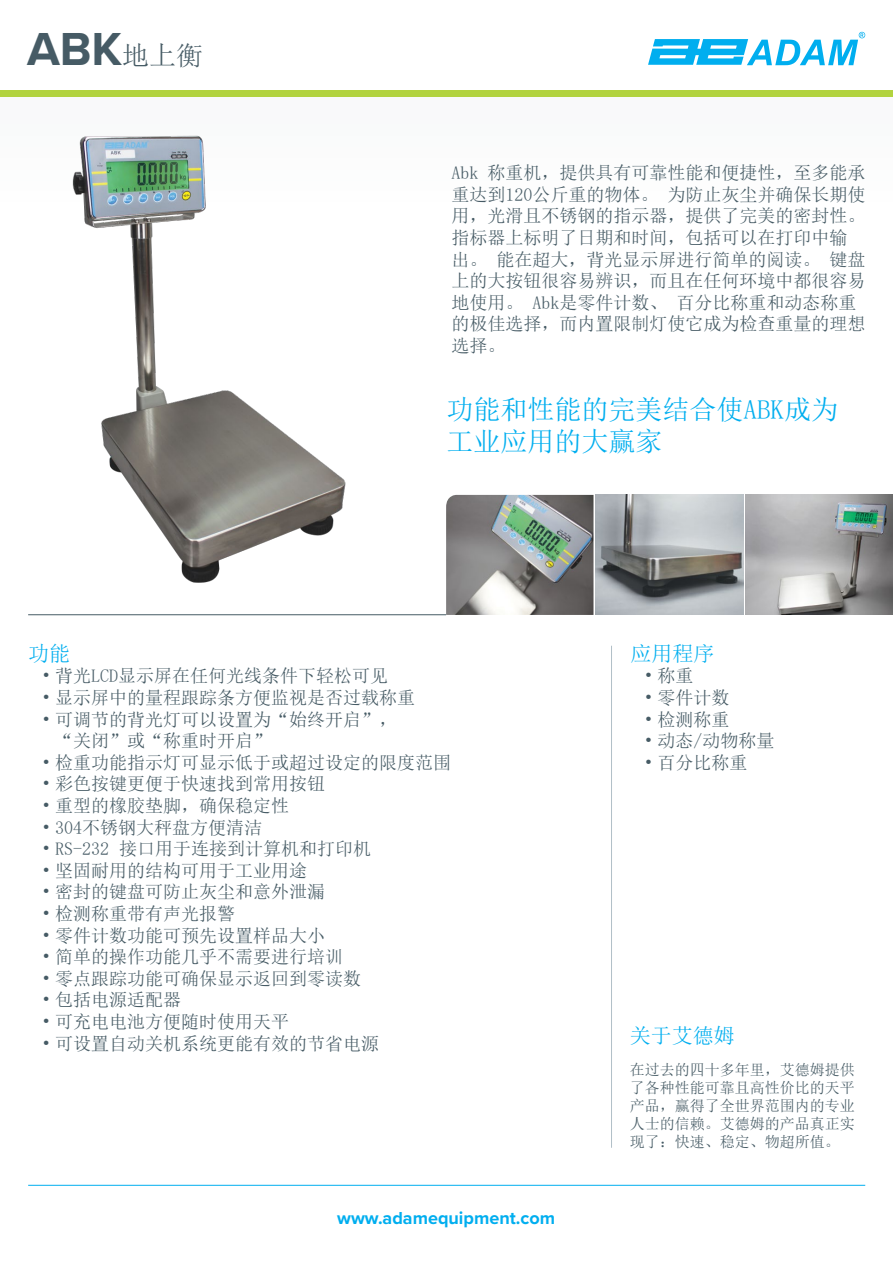
<style>
.page{position:relative;width:893px;height:1263px;background:#fff}
.page>*{position:absolute;margin:0;border:0;box-sizing:border-box;transform-origin:0 0}
.t1{font:700 48px "Proxima Nova";color:#465b65}
.t2{font:27px/32.4px "Sim Sun";color:#00aeef}
.t3{font:21px "Sim Sun";color:#00aeef}
.t4{font:18px/21.6px "Sim Sun";color:#465b65}
.t5{font:700 18px "Proxima Nova";color:#00aeef}
.t6{font:15px/18px "Sim Sun";color:#465b65;text-align:justify}
.s1{font-family:"Sim Sun";font-weight:400;font-size:27px}
</style>
<div class="page">
<div style="left:0;top:97px;width:893px;height:114px;background:#fafbfb"></div>
<div style="left:0;top:91px;width:893px;height:6px;background:#b2d33e"></div>
<hr style="left:28px;top:1185px;width:837px;height:1px;background:#00aeef">
<hr style="left:28px;top:614px;width:418px;height:1px;background:#465b65">
<hr style="left:611px;top:646px;width:1px;height:502px;background:#b1bfc7">
<svg style="left:648px;top:32px;width:217px;height:33px"></svg>
<img style="left:73px;top:135px;width:273px;height:448px">
<img style="left:745px;top:495px;width:148px;height:120px">
<img style="left:596px;top:495px;width:147px;height:120px">
<img style="left:446px;top:495px;width:147px;height:120px">
<h1 class="t1" style="left:27px;top:13px;width:178px">ABK<span class="s1">地上衡</span></h1>
<p class="t4" style="left:452px;top:162px;width:415px">Abk 称重机，提供具有可靠性能和便捷性，至多能承重达到120公斤重的物体。 为防止灰尘并确保长期使用，光滑且不锈钢的指示器，提供了完美的密封性。指标器上标明了日期和时间，包括可以在打印中输出。 能在超大，背光显示屏进行简单的阅读。 键盘上的大按钮很容易辨识，而且在任何环境中都很容易地使用。 Abk是零件计数、 百分比称重和动态称重的极佳选择，而内置限制灯使它成为检查重量的理想选择。</p>
<h2 class="t2" style="left:446px;top:393px;width:393px">功能和性能的完美结合使ABK成为工业应用的大赢家</h2>
<p class="t3" style="left:28px;top:643px;width:43px">功能</p>
<p class="t4" style="left:42px;top:665px;width:348px">• 背光LCD显示屏在任何光线条件下轻松可见</p>
<p class="t4" style="left:42px;top:687px;width:375px">• 显示屏中的量程跟踪条方便监视是否过载称重</p>
<p class="t4" style="left:55px;top:708px;width:344px;text-indent:-14px">• 可调节的背光灯可以设置为“始终开启”，“关闭”或“称重时开启”</p>
<p class="t4" style="left:42px;top:751px;width:411px">• 检重功能指示灯可显示低于或超过设定的限度范围</p>
<p class="t4" style="left:42px;top:773px;width:285px">• 彩色按键更便于快速找到常用按钮</p>
<p class="t4" style="left:42px;top:795px;width:249px">• 重型的橡胶垫脚，确保稳定性</p>
<p class="t4" style="left:42px;top:816px;width:222px">• 304不锈钢大秤盘方便清洁</p>
<p class="t4" style="left:42px;top:838px;width:331px">• RS-232 接口用于连接到计算机和打印机</p>
<p class="t4" style="left:42px;top:859px;width:267px">• 坚固耐用的结构可用于工业用途</p>
<p class="t4" style="left:42px;top:881px;width:285px">• 密封的键盘可防止灰尘和意外泄漏</p>
<p class="t4" style="left:42px;top:903px;width:195px">• 检测称重带有声光报警</p>
<p class="t4" style="left:42px;top:924px;width:285px">• 零件计数功能可预先设置样品大小</p>
<p class="t4" style="left:42px;top:946px;width:303px">• 简单的操作功能几乎不需要进行培训</p>
<p class="t4" style="left:42px;top:967px;width:321px">• 零点跟踪功能可确保显示返回到零读数</p>
<p class="t4" style="left:42px;top:989px;width:141px">• 包括电源适配器</p>
<p class="t4" style="left:42px;top:1011px;width:249px">• 可充电电池方便随时使用天平</p>
<p class="t4" style="left:42px;top:1032px;width:339px">• 可设置自动关机系统更能有效的节省电源</p>
<p class="t5" style="left:337px;top:1205px;width:219px">www.adamequipment.com</p>
<p class="t3" style="left:630px;top:643px;width:85px">应用程序</p>
<p class="t4" style="left:644px;top:665px;width:51px">• 称重</p>
<p class="t4" style="left:644px;top:687px;width:87px">• 零件计数</p>
<p class="t4" style="left:644px;top:708px;width:87px">• 检测称重</p>
<p class="t4" style="left:644px;top:730px;width:132px">• 动态/动物称量</p>
<p class="t4" style="left:644px;top:751px;width:105px">• 百分比称重</p>
<p class="t3" style="left:630px;top:1025px;width:106px">关于艾德姆</p>
<p class="t6" style="left:630px;top:1061px;width:226px">在过去的四十多年里，艾德姆提供了各种性能可靠且高性价比的天平产品，赢得了全世界范围内的专业人士的信赖。艾德姆的产品真正实现了：快速、稳定、物超所值。</p>
</div>
